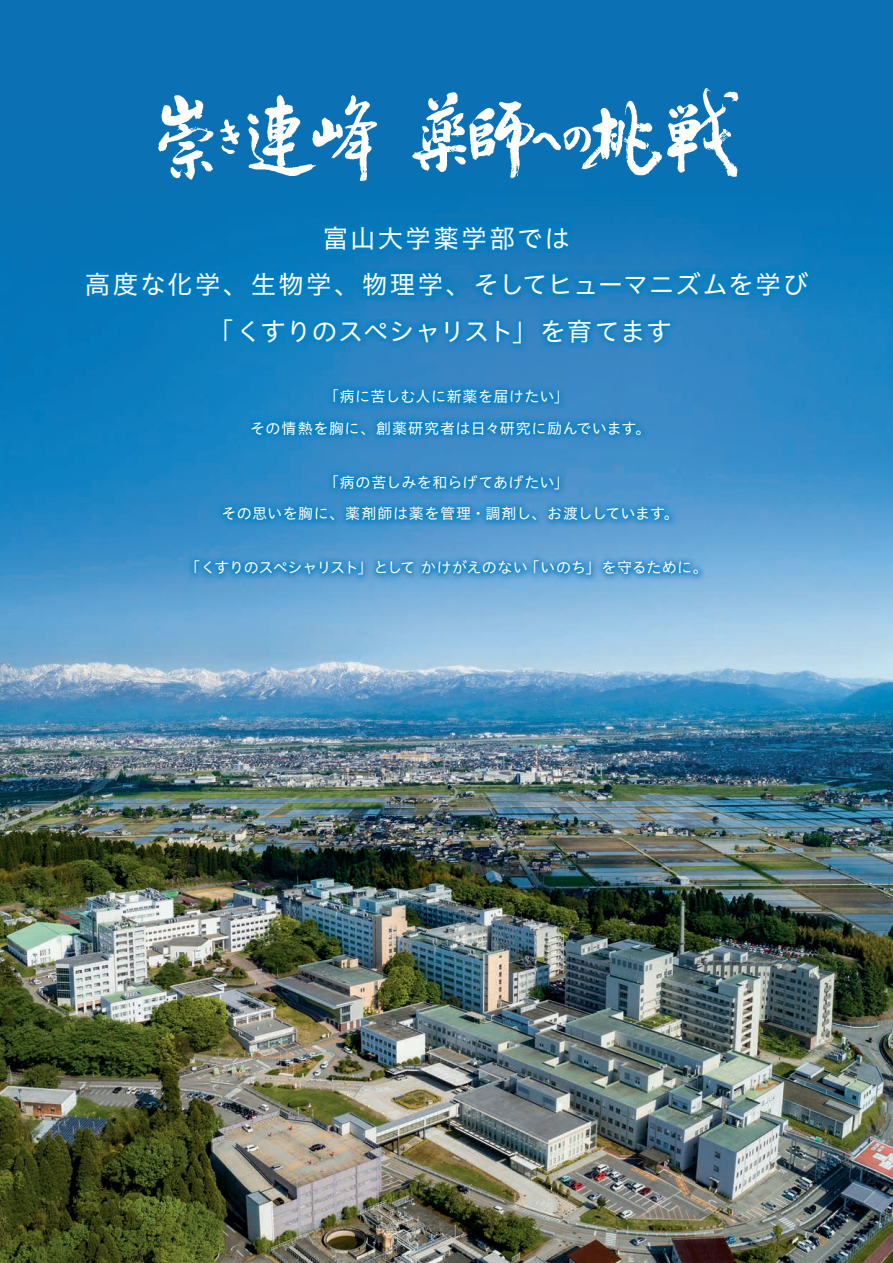
<style>
.page{position:relative;width:893px;height:1263px;background:#fff}
.page>*{position:absolute;margin:0;border:0;box-sizing:border-box;transform-origin:0 0}
.t1{font:25.5px/46.5px "Hiragino UD Sans Std N W4";letter-spacing:.045em;color:#fff;text-align:center}
.t2{font:15px/31.5px "Hiragino UD Sans Std N W4";letter-spacing:.025em;color:#fff;text-align:center}
.t3{font:15px "Hiragino UD Sans Std N W4";letter-spacing:-.005em;color:#fff}
.t4{font:500 10.5px "Gothic BBB Pro";color:#231f20}
</style>
<div class="page">
<img style="left:0;top:319px;width:893px;height:944px">
<div style="left:0;top:0;width:893px;height:132px;background:#0b71b4"></div>
<div style="left:0;top:132px;width:893px;height:93px;background:#0773b5"></div>
<div style="left:0;top:225px;width:79px;height:94px;background:#0574b8"></div>
<img style="left:816px;top:225px;width:77px;height:94px">
<img style="left:187px;top:382px;width:519px;height:201px">
<img style="left:79px;top:219px;width:737px;height:132px">
<img style="left:150px;top:88px;width:593px;height:101px">
<h1 class="t1" style="left:85px;top:214px;width:725px">富山大学薬学部では<br>高度な化学、生物学、物理学、そしてヒューマニズムを学び「くすりのスペシャリスト」を育てます</h1>
<p class="t2" style="left:250px;top:380px;width:402px">「病に苦しむ人に新薬を届けたい」<br>その情熱を胸に、創薬研究者は日々研究に励んでいます。</p>
<p class="t2" style="left:222px;top:466px;width:459px">「病の苦しみを和らげてあげたい」<br>その思いを胸に、薬剤師は薬を管理・調剤し、お渡ししています。</p>
<p class="t3" style="left:185px;top:556px;width:524px">「くすりのスペシャリスト」として かけがえのない「いのち」を守るために。</p>
<p class="t4" style="left:35px;top:1216px;width:8px">1</p>
</div>
